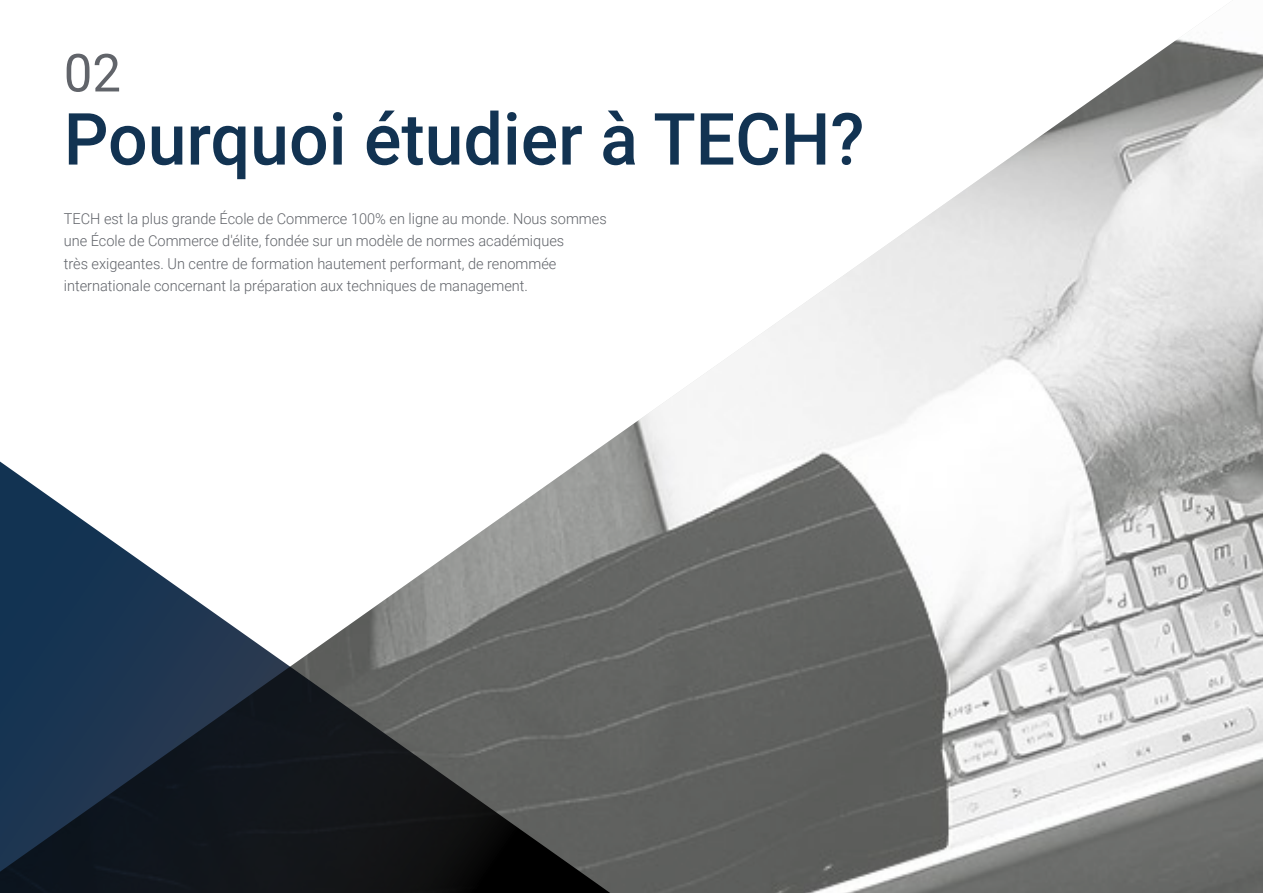
<style>
.page{position:relative;width:1263px;height:893px;background:#fff}
.page>*{position:absolute;margin:0;border:0;box-sizing:border-box;transform-origin:0 0}
.t1{font:500 72px "Roboto";color:#123352}
.t2{font:52.5px "Roboto";color:#61646a}
.t3{font:300 15px/22.5px "Roboto";color:#61646a}
</style>
<div class="page">
<img style="left:602px;top:39px;width:661px;height:854px">
<svg style="left:0;top:446px;width:640px;height:447px"></svg>
<h2 class="t2" style="left:64px;top:36px;width:59px">02</h2>
<h1 class="t1" style="left:64px;top:89px;width:802px">Pourquoi étudier à TECH?</h1>
<p class="t3" style="left:64px;top:207px;width:544px">TECH est la plus grande École de Commerce 100% en ligne au monde. Nous sommes une École de Commerce d'élite, fondée sur un modèle de normes académiques<br>très exigeantes. Un centre de formation hautement performant, de renommée internationale concernant la préparation aux techniques de management.</p>
</div>
